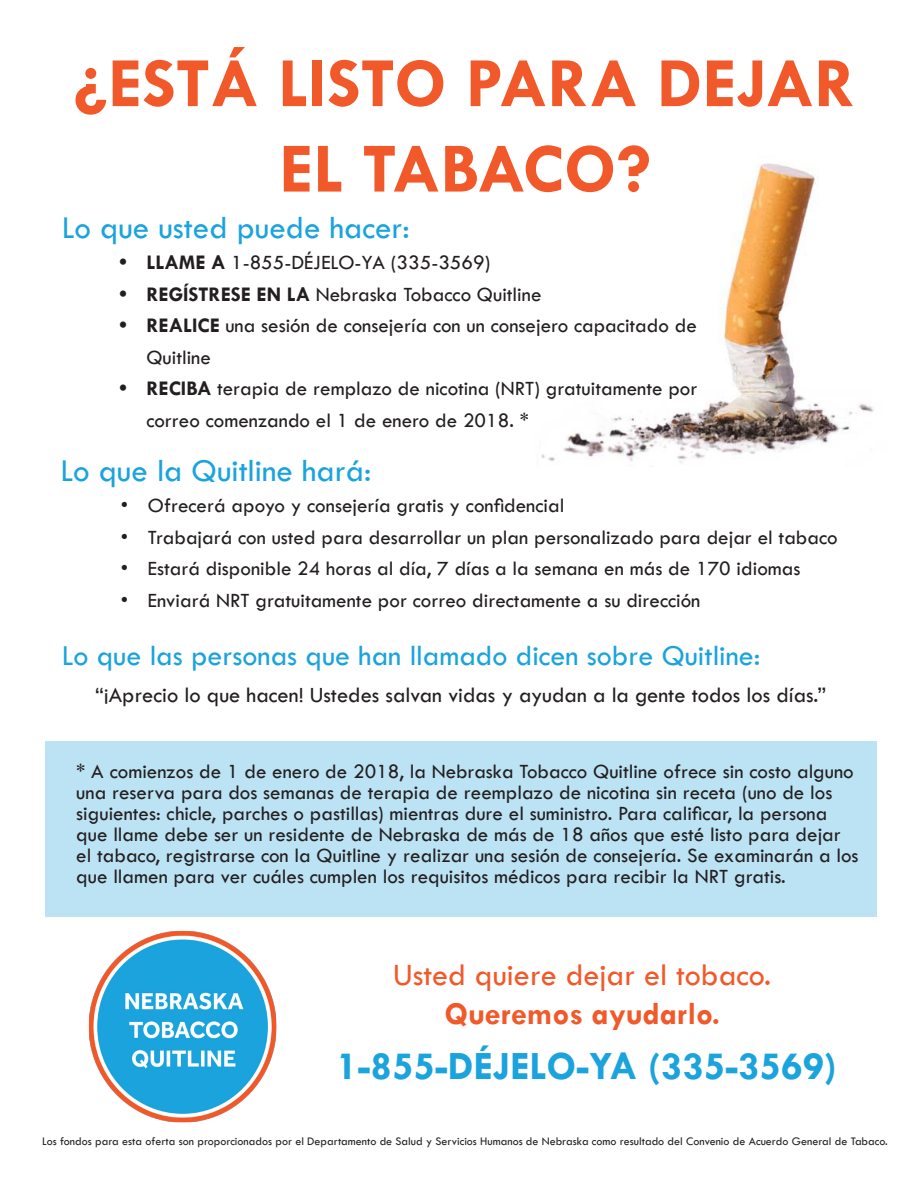
<style>
.page{position:relative;width:918px;height:1188px;background:#fff}
.page>*{position:absolute;margin:0;border:0;box-sizing:border-box;transform-origin:0 0}
.t1{font:700 71.25px/85.5px "Tw Cen";color:#f1592a;text-align:center}
.t2{font:700 40.5px "Tw Cen";color:#1ba3dd}
.t3{font:33px "Tw Cen";color:#1ba3dd}
.t4{font:32.25px "Tw Cen";color:#f1592a}
.t5{font:700 32.25px "Tw Cen";color:#f1592a}
.t6{font:30px "Tw Cen";color:#1ba3dd}
.t7{font:22.5px "Tw Cen";color:#231f20}
.t8{font:21px/21px "Tw Cen";color:#231f20}
.t9{font:12px "Tw Cen";color:#231f20}
.s1{font-weight:700}
</style>
<div class="page">
<img style="left:541px;top:163px;width:333px;height:301px">
<div style="left:46px;top:741px;width:831px;height:175px;background:#bbe3f4"></div>
<img style="left:88px;top:931px;width:189px;height:191px">
<p class="t1" style="left:74px;top:39px;width:783px">¿ESTÁ LISTO PARA DEJAR<br>EL TABACO?</p>
<p class="t3" style="left:62px;top:208px;width:349px">Lo que usted puede hacer:</p>
<p class="t8" style="left:119px;top:252px;width:372px"><span class="s1">• LLAME A</span> 1-855-DÉJELO-YA (335-3569)</p>
<p class="t8" style="left:119px;top:284px;width:424px"><span class="s1">• REGÍSTRESE EN LA</span> Nebraska Tobacco Quitline</p>
<p class="t8" style="left:146px;top:310px;width:552px;line-height:31.5px;text-indent:-27px"><span class="s1">• REALICE</span> una sesión de consejería con un consejero capacitado de<br>Quitline</p>
<p class="t8" style="left:146px;top:373px;width:553px;line-height:31.5px;text-indent:-27px"><span class="s1">• RECIBA</span> terapia de remplazo de nicotina (NRT) gratuitamente por correo comenzando el 1 de enero de 2018. *</p>
<p class="t3" style="left:60px;top:450px;width:312px">Lo que la Quitline hará:</p>
<p class="t8" style="left:121px;top:495px;width:445px">• Ofrecerá apoyo y consejería gratis y confidencial</p>
<p class="t8" style="left:121px;top:526px;width:718px">• Trabajará con usted para desarrollar un plan personalizado para dejar el tabaco</p>
<p class="t8" style="left:121px;top:558px;width:681px">• Estará disponible 24 horas al día, 7 días a la semana en más de 170 idiomas</p>
<p class="t8" style="left:121px;top:589px;width:581px">• Enviará NRT gratuitamente por correo directamente a su dirección</p>
<p class="t6" style="left:62px;top:638px;width:700px">Lo que las personas que han llamado dicen sobre Quitline:</p>
<p class="t7" style="left:95px;top:682px;width:733px">“¡Aprecio lo que hacen! Ustedes salvan vidas y ayudan a la gente todos los días.”</p>
<p class="t8" style="left:76px;top:761px;width:784px">* A comienzos de 1 de enero de 2018, la Nebraska Tobacco Quitline ofrece sin costo alguno una reserva para dos semanas de terapia de reemplazo de nicotina sin receta (uno de los siguientes: chicle, parches o pastillas) mientras dure el suministro. Para calificar, la persona que llame debe ser un residente de Nebraska de más de 18 años que esté listo para dejar el tabaco, registrarse con la Quitline y realizar una sesión de consejería. Se examinarán a los que llamen para ver cuáles cumplen los requisitos médicos para recibir la NRT gratis.</p>
<p class="t4" style="left:393px;top:956px;width:380px">Usted quiere dejar el tobaco.</p>
<p class="t5" style="left:444px;top:994px;width:278px">Queremos ayudarlo.</p>
<p class="t2" style="left:336px;top:1042px;width:502px">1-855-DÉJELO-YA (335-3569)</p>
<p class="t9" style="left:42px;top:1134px;width:847px">Los fondos para esta oferta son proporcionados por el Departamento de Salud y Servicios Humanos de Nebraska como resultado del Convenio de Acuerdo General de Tabaco.</p>
</div>
